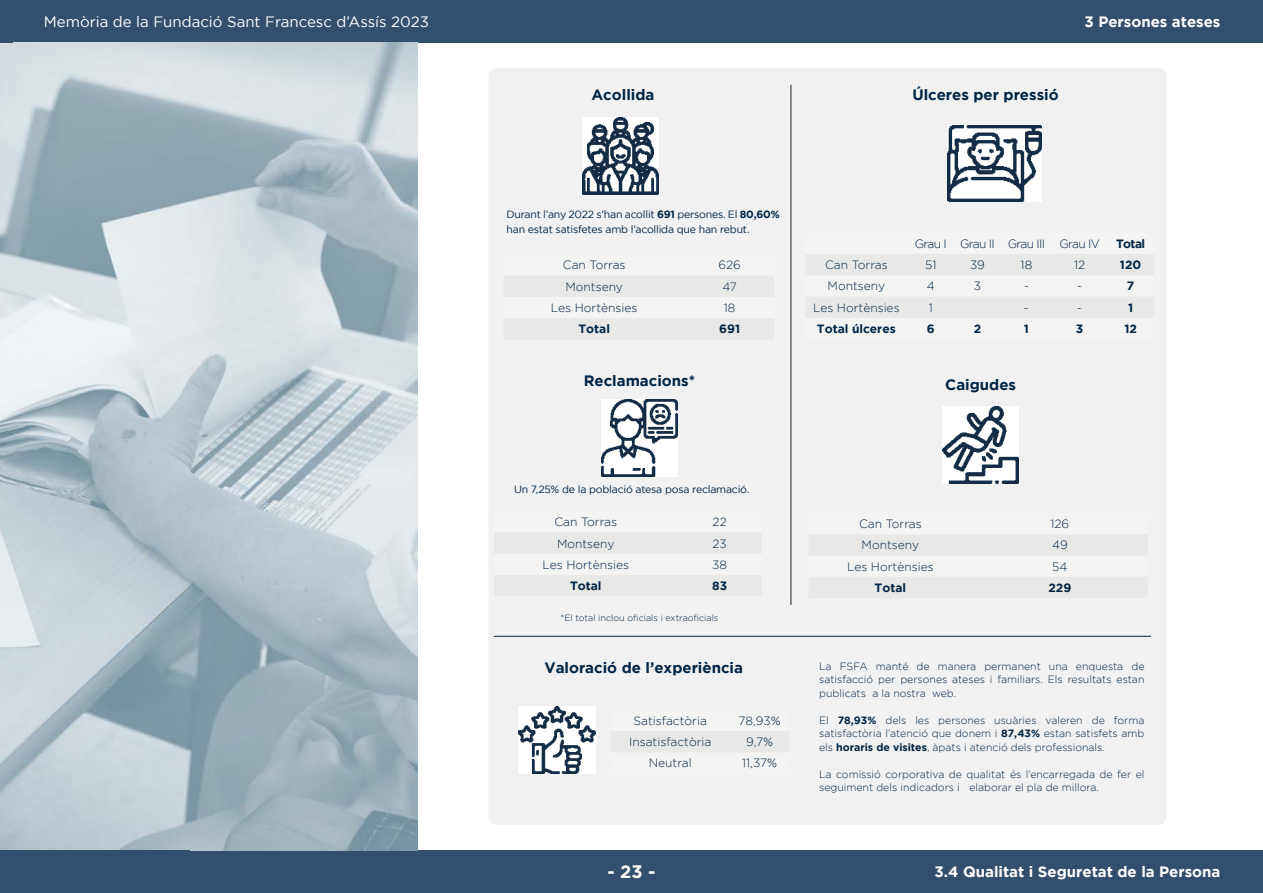
<style>
.page{position:relative;width:1263px;height:893px;background:#fff}
.page>*{position:absolute;margin:0;border:0;box-sizing:border-box;transform-origin:0 0}
.t1{font:700 18px "Gotham";color:#fff}
.t2{font:700 15px "Gotham";color:#002445}
.t3{font:700 15px "Gotham";color:#fff}
.t4{font:15px "Gotham";color:#fff}
.t5{font:300 12px "Gotham";color:#002445}
.t6{font:700 12px "Gotham";color:#002445}
.t7{font:300 10.5px/13.5px "Gotham";color:#002445;text-align:justify}
.t8{font:10.5px/15px "Gotham";letter-spacing:-.02em;color:#002445}
.t9{font:300 9px "Gotham";color:#002445}
.s1{font-weight:700}
</style>
<div class="page">
<div style="left:0;top:850px;width:1263px;height:43px;background:#324f6d"></div>
<div style="left:0;top:0;width:1263px;height:43px;background:#324f6d"></div>
<img style="left:0;top:43px;width:418px;height:807px">
<div style="left:488px;top:68px;width:679px;height:757px;background:#f1f1f1;border-radius:9px"></div>
<img style="left:601px;top:400px;width:77px;height:76px">
<img style="left:948px;top:125px;width:93px;height:77px">
<img style="left:942px;top:407px;width:77px;height:76px">
<hr style="left:494px;top:636px;width:657px;height:1px;background:#002445">
<hr style="left:790px;top:85px;width:1px;height:520px;background:#231f20">
<img style="left:582px;top:118px;width:77px;height:76px">
<img style="left:518px;top:706px;width:77px;height:68px">
<h2 class="t4" style="left:418px;top:13px;width:10px">2</h2>
<p class="t4" style="left:44px;top:14px;width:386px">Memòria de la Fundació Sant Francesc d’Assís 2023</p>
<p class="t2" style="left:591px;top:86px;width:64px">Acollida</p>
<p class="t2" style="left:912px;top:86px;width:148px">Úlceres per pressió</p>
<p class="t3" style="left:1084px;top:13px;width:137px">3 Persones ateses</p>
<p class="t8" style="left:507px;top:207px;width:275px">Durant l’any 2022 s’han acollit <span class="s1">691</span> persones. El <span class="s1">80,60% </span>han estat satisfetes amb l’acollida que han rebut.</p>
<p class="t5" style="left:563px;top:259px;width:64px">Can Torras</p>
<p class="t5" style="left:718px;top:259px;width:24px">626</p>
<p class="t5" style="left:565px;top:280px;width:59px">Montseny</p>
<p class="t5" style="left:722px;top:280px;width:16px">47</p>
<p class="t5" style="left:551px;top:301px;width:88px">Les Hortènsies</p>
<p class="t5" style="left:724px;top:301px;width:13px">18</p>
<p class="t6" style="left:578px;top:322px;width:33px">Total</p>
<p class="t6" style="left:719px;top:322px;width:22px">691</p>
<p class="t2" style="left:584px;top:372px;width:113px">Reclamacions*</p>
<p class="t5" style="left:915px;top:237px;width:34px">Grau I</p>
<p class="t5" style="left:960px;top:237px;width:36px">Grau II</p>
<p class="t5" style="left:1008px;top:237px;width:39px">Grau III</p>
<p class="t5" style="left:1059px;top:237px;width:42px">Grau IV</p>
<p class="t6" style="left:1116px;top:237px;width:31px">Total</p>
<p class="t5" style="left:825px;top:258px;width:64px">Can Torras</p>
<p class="t5" style="left:925px;top:258px;width:13px">51</p>
<p class="t5" style="left:970px;top:258px;width:16px">39</p>
<p class="t5" style="left:1021px;top:258px;width:13px">18</p>
<p class="t5" style="left:1074px;top:258px;width:13px">12</p>
<p class="t6" style="left:1120px;top:258px;width:23px">120</p>
<p class="t5" style="left:828px;top:280px;width:59px">Montseny</p>
<p class="t5" style="left:927px;top:280px;width:9px">4</p>
<p class="t5" style="left:974px;top:280px;width:9px">3</p>
<p class="t5" style="left:1024px;top:280px;width:6px">-</p>
<p class="t5" style="left:1077px;top:280px;width:6px">-</p>
<p class="t6" style="left:1127px;top:279px;width:9px">7</p>
<p class="t5" style="left:813px;top:301px;width:88px">Les Hortènsies</p>
<p class="t5" style="left:929px;top:301px;width:6px">1</p>
<p class="t5" style="left:1024px;top:301px;width:6px">-</p>
<p class="t5" style="left:1077px;top:301px;width:6px">-</p>
<p class="t6" style="left:1128px;top:300px;width:7px">1</p>
<p class="t6" style="left:817px;top:322px;width:80px">Total úlceres</p>
<p class="t6" style="left:927px;top:322px;width:9px">6</p>
<p class="t6" style="left:974px;top:322px;width:9px">2</p>
<p class="t6" style="left:1024px;top:322px;width:7px">1</p>
<p class="t6" style="left:1076px;top:322px;width:9px">3</p>
<p class="t6" style="left:1124px;top:322px;width:14px">12</p>
<p class="t2" style="left:945px;top:376px;width:72px">Caigudes</p>
<p class="t8" style="left:514px;top:482px;width:237px">Un 7,25% de la població atesa posa reclamació.</p>
<p class="t5" style="left:554px;top:515px;width:64px">Can Torras</p>
<p class="t5" style="left:713px;top:515px;width:16px">22</p>
<p class="t5" style="left:557px;top:537px;width:59px">Montseny</p>
<p class="t5" style="left:712px;top:537px;width:16px">23</p>
<p class="t5" style="left:542px;top:558px;width:88px">Les Hortènsies</p>
<p class="t5" style="left:712px;top:558px;width:16px">38</p>
<p class="t6" style="left:570px;top:579px;width:33px">Total</p>
<p class="t6" style="left:712px;top:579px;width:17px">83</p>
<p class="t9" style="left:560px;top:613px;width:159px">*El total inclou oficials i extraoficials</p>
<p class="t5" style="left:859px;top:517px;width:64px">Can Torras</p>
<p class="t5" style="left:1050px;top:517px;width:20px">126</p>
<p class="t5" style="left:862px;top:539px;width:59px">Montseny</p>
<p class="t5" style="left:1052px;top:539px;width:17px">49</p>
<p class="t5" style="left:847px;top:560px;width:88px">Les Hortènsies</p>
<p class="t5" style="left:1052px;top:560px;width:17px">54</p>
<p class="t6" style="left:875px;top:581px;width:33px">Total</p>
<p class="t6" style="left:1048px;top:581px;width:24px">229</p>
<p class="t2" style="left:544px;top:659px;width:200px">Valoració de l’experiència</p>
<p class="t7" style="left:819px;top:659px;width:327px">La FSFA manté de manera permanent una enquesta de satisfacció per persones ateses i familiars. Els resultats estan publicats a la nostra web.</p>
<p class="t7" style="left:819px;top:713px;width:327px">El <span class="s1">78,93%</span> dels les persones usuàries valeren de forma satisfactòria l’atenció que donem i <span class="s1">87,43%</span> estan satisfets amb els <span class="s1">horaris de visites</span>, àpats i atenció dels professionals.</p>
<p class="t7" style="left:819px;top:767px;width:327px">La comissió corporativa de qualitat és l’encarregada de fer el seguiment dels indicadors i elaborar el pla de millora.</p>
<p class="t5" style="left:634px;top:714px;width:75px">Satisfactòria</p>
<p class="t5" style="left:738px;top:714px;width:44px">78,93%</p>
<p class="t5" style="left:629px;top:735px;width:84px">Insatisfactòria</p>
<p class="t5" style="left:746px;top:735px;width:29px">9,7%</p>
<p class="t5" style="left:649px;top:757px;width:45px">Neutral</p>
<p class="t5" style="left:742px;top:757px;width:36px">11,37%</p>
<h1 class="t1" style="left:607px;top:861px;width:49px">- 23 -</h1>
<p class="t3" style="left:934px;top:863px;width:287px">3.4 Qualitat i Seguretat de la Persona</p>
</div>
